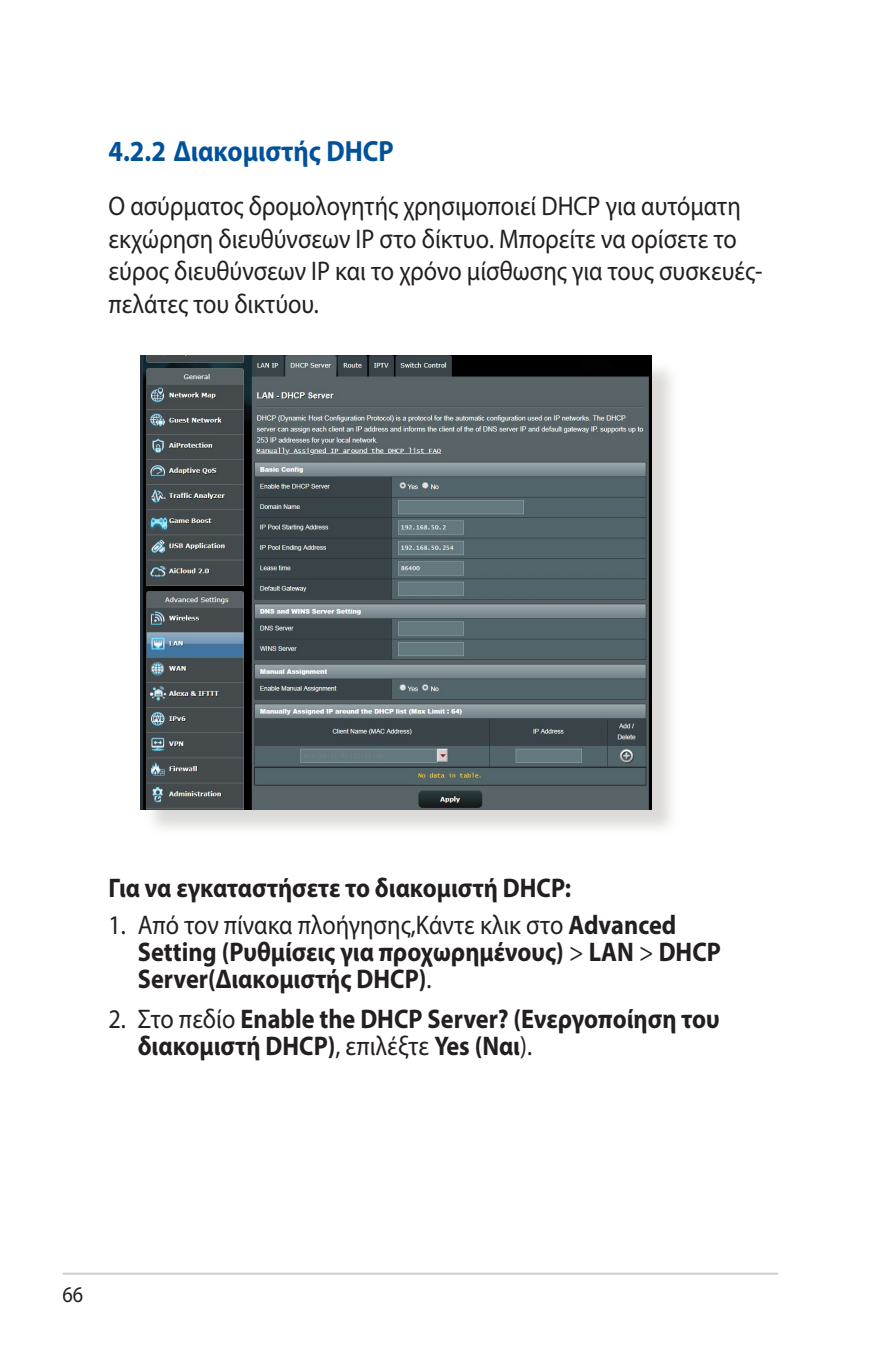
<style>
.page{position:relative;width:893px;height:1346px;background:#fff}
.page>*{position:absolute;margin:0;border:0;box-sizing:border-box;transform-origin:0 0}
.t1{font:700 29.25px "Myriad Pro";color:#01529a;scale:.9 1}
.t2{font:700 27px/27px "Myriad Pro";color:#231f20;scale:.9 1}
.t3{font:27px/32.4px "Myriad Pro";color:#231f20;scale:.9 1}
.t4{font:22.5px "Myriad Pro";color:#231f20;scale:.9 1}
.s1{font-weight:400}
</style>
<div class="page">
<hr style="left:63px;top:1272px;width:715px;height:3px;background:#d1d2d4">
<div style="left:144px;top:359px;width:536px;height:478px;background:#cfcecb;opacity:.75"></div>
<img style="left:140px;top:356px;width:512px;height:453px">
<p class="t1" style="left:108px;top:132px;width:318px">4.2.2 Διακομιστής DHCP</p>
<p class="t3" style="left:108px;top:190px;width:728px">Ο ασύρματος δρομολογητής χρησιμοποιεί DHCP για αυτόματη εκχώρηση διευθύνσεων IP στο δίκτυο. Μπορείτε να ορίσετε το εύρος διευθύνσεων ΙΡ και το χρόνο μίσθωσης για τους συσκευές&shy;πελάτες του δικτύου.</p>
<p class="t2" style="left:108px;top:874px;width:516px">Για να εγκαταστήσετε το διακομιστή DHCP:</p>
<p class="t2" style="left:138px;top:910px;width:650px;text-indent:-29px"><span class="s1">1. Από τον πίνακα πλοήγησης,Κάντε κλικ στο</span> Advanced<br>Setting (Ρυθμίσεις για προχωρημένους) <span class="s1">&gt;</span> LAN <span class="s1">&gt;</span> DHCP<br>Server(Διακομιστής DHCP)<span class="s1">.</span></p>
<p class="t2" style="left:138px;top:1004px;width:648px;text-indent:-29px"><span class="s1">2. Στο πεδίο</span> Enable the DHCP Server? (Ενεργοποίηση του διακομιστή DHCP)<span class="s1">, επιλέξτε</span> Yes (Ναι<span class="s1">).</span></p>
<p class="t4" style="left:63px;top:1281px;width:25px">66</p>
</div>
